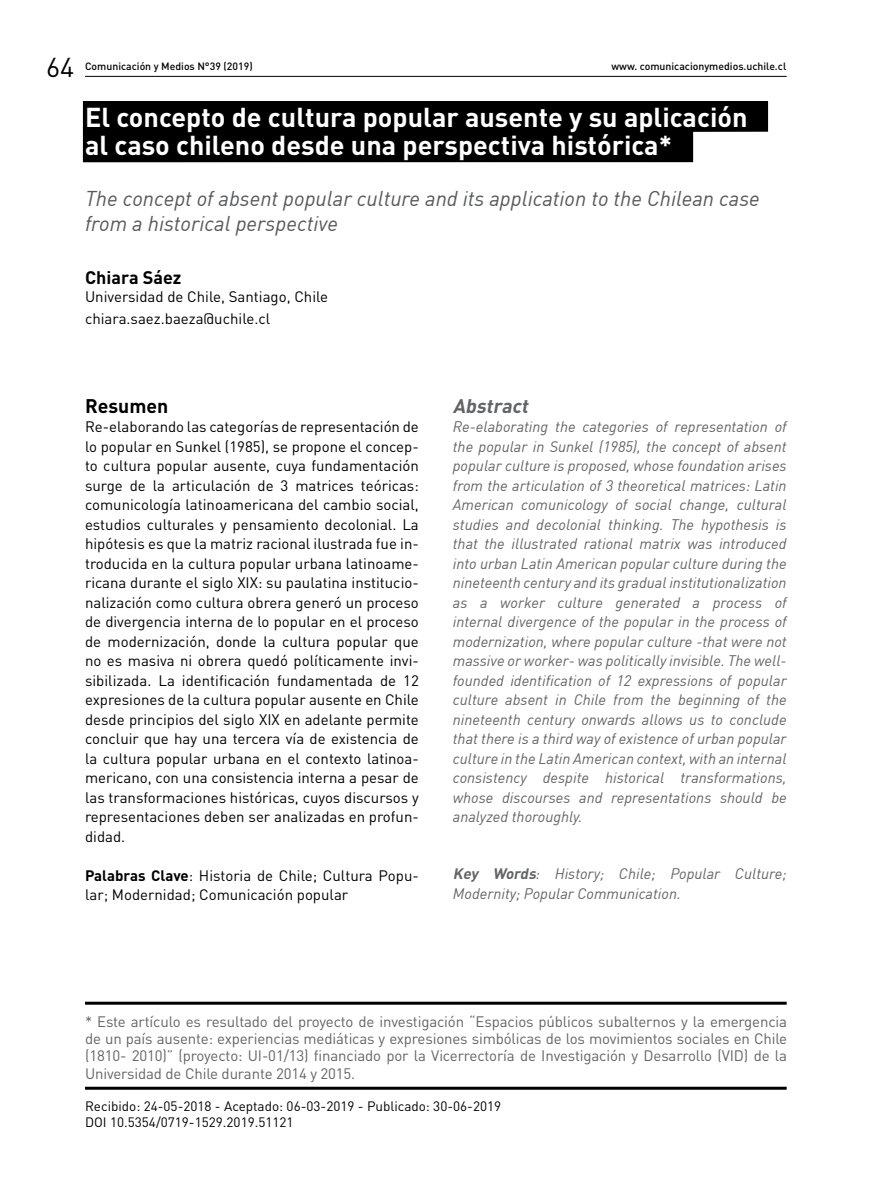
<style>
.page{position:relative;width:893px;height:1191px;background:#fff}
.page>*{position:absolute;margin:0;border:0;box-sizing:border-box;transform-origin:0 0}
.t1{font:700 27px/28.5px "DIN Pro";color:#fff}
.t2{font:27px "DIN Pro";color:#000}
.t3{font:italic 21px/25.2px "DIN";color:#58595b}
.t4{font:italic 700 19.5px "DIN Pro";color:#636466}
.t5{font:700 19.5px "DIN Pro";color:#000}
.t6{font:700 18px "DIN Pro";color:#000}
.t7{font:15px/19.5px "DIN Pro";color:#000}
.t8{font:italic 15px/19.5px "DIN";color:#636466;text-align:justify}
.t9{font:15px/17.2px "DIN Pro";letter-spacing:-.01em;color:#636466;text-align:justify}
.t10{font:13.5px/16.5px "DIN Pro";color:#000}
.t11{font:500 10.5px "DIN Pro";color:#000}
.s1{font-weight:700}
.s2{font-family:"DIN Pro";font-weight:700}
</style>
<div class="page">
<hr style="left:85px;top:76px;width:702px;height:1px;background:#000">
<div style="left:83px;top:101px;width:685px;height:61px;background:#000"></div>
<hr style="left:85px;top:1086px;width:702px;height:3px;background:#000">
<hr style="left:85px;top:1001px;width:702px;height:3px;background:#000">
<h1 class="t2" style="left:46px;top:48px;width:30px">64</h1>
<p class="t11" style="left:85px;top:59px;width:169px">Comunicación y Medios N°39 (2019)</p>
<p class="t11" style="left:611px;top:59px;width:176px">www. comunicacionymedios.uchile.cl</p>
<h1 class="t1" style="left:85px;top:102px;width:664px">El concepto de cultura popular ausente y su aplicación al caso chileno desde una perspectiva histórica*</h1>
<h2 class="t3" style="left:85px;top:185px;width:676px">The concept of absent popular culture and its application to the Chilean case from a historical perspective</h2>
<p class="t6" style="left:85px;top:265px;width:98px">Chiara Sáez</p>
<p class="t7" style="left:85px;top:285px;width:245px;line-height:21.6px">Universidad de Chile, Santiago, Chile chiara.saez.baeza@uchile.cl</p>
<h3 class="t5" style="left:85px;top:392px;width:85px">Resumen</h3>
<p class="t7" style="left:85px;top:416px;width:335px;text-align:justify">Re-elaborando las categorías de representación de lo popular en Sunkel (1985), se propone el concep&shy;to cultura popular ausente, cuya fundamentación surge de la articulación de 3 matrices teóricas: comunicología latinoamericana del cambio social, estudios culturales y pensamiento decolonial. La hipótesis es que la matriz racional ilustrada fue in&shy;troducida en la cultura popular urbana latinoame&shy;ricana durante el siglo XIX: su paulatina institucio&shy;nalización como cultura obrera generó un proceso de divergencia interna de lo popular en el proceso de modernización, donde la cultura popular que no es masiva ni obrera quedó políticamente invi&shy;sibilizada. La identificación fundamentada de 12 expresiones de la cultura popular ausente en Chile desde principios del siglo XIX en adelante permite concluir que hay una tercera vía de existencia de la cultura popular urbana en el contexto latinoa&shy;mericano, con una consistencia interna a pesar de las transformaciones históricas, cuyos discursos y representaciones deben ser analizadas en profun&shy;didad.</p>
<p class="t7" style="left:85px;top:865px;width:335px"><span class="s1">Palabras Clave</span>: Historia de Chile; Cultura Popu&shy;lar; Modernidad; Comunicación popular</p>
<h3 class="t4" style="left:453px;top:392px;width:81px">Abstract</h3>
<p class="t8" style="left:453px;top:417px;width:335px">Re-elaborating the categories of representation of the popular in Sunkel (1985), the concept of absent popular culture is proposed, whose foundation arises from the articulation of 3 theoretical matrices: Latin American comunicology of social change, cultural studies and decolonial thinking. The hypothesis is that the illustrated rational matrix was introduced into urban Latin American popular culture during the nineteenth century and its gradual institutionalization as a worker culture generated a process of internal divergence of the popular in the process of modernization, where popular culture -that were not massive or worker- was politically invisible. The well&shy;founded identification of 12 expressions of popular culture absent in Chile from the beginning of the nineteenth century onwards allows us to conclude that there is a third way of existence of urban popular culture in the Latin American context, with an internal consistency despite historical transformations, whose discourses and representations should be analyzed thoroughly.</p>
<p class="t8" style="left:453px;top:864px;width:335px"><span class="s2">Key Words</span>: History; Chile; Popular Culture;<br>Modernity; Popular Communication.</p>
<p class="t9" style="left:85px;top:1012px;width:704px">* Este artículo es resultado del proyecto de investigación “Espacios públicos subalternos y la emergencia de un país ausente: experiencias mediáticas y expresiones simbólicas de los movimientos sociales en Chile (1810- 2010)” (proyecto: UI-01/13) financiado por la Vicerrectoría de Investigación y Desarrollo (VID) de la Universidad de Chile durante 2014 y 2015.</p>
<p class="t10" style="left:85px;top:1097px;width:418px">Recibido: 24-05-2018 - Aceptado: 06-03-2019 - Publicado: 30-06-2019<br>DOI 10.5354/0719-1529.2019.51121</p>
</div>
